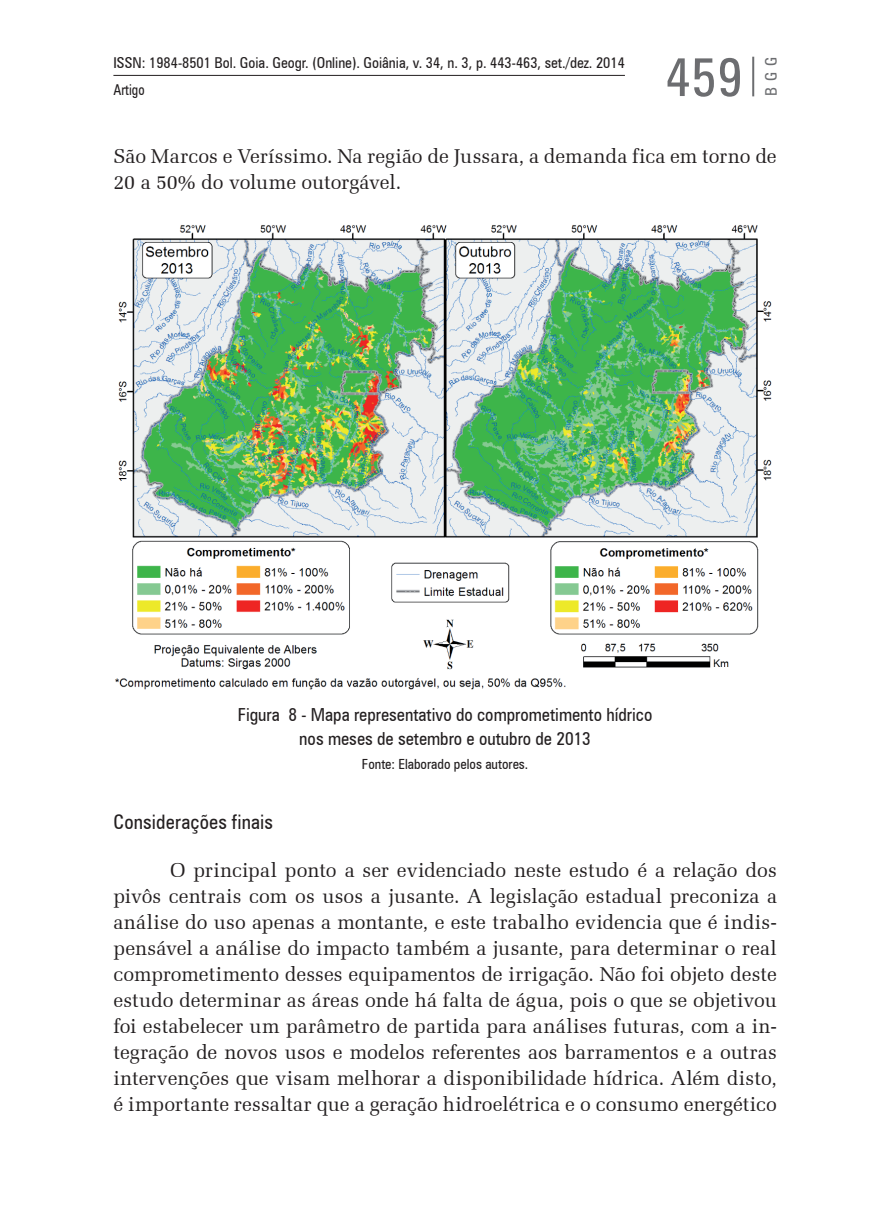
<style>
.page{position:relative;width:879px;height:1219px;background:#fff}
.page>*{position:absolute;margin:0;border:0;box-sizing:border-box;transform-origin:0 0}
.t1{font:condensed 54px "Zurich BT";color:#6c6d70}
.t2{font:20px/26px "Zapf Elliptical 711 BT";color:#231f20}
.t3{font:condensed 20px "Zurich BT";letter-spacing:.01em;color:#231f20}
.t4{font:condensed 18px/24px "Zurich BT";color:#231f20;text-align:center}
.t5{font:condensed 16px "Zurich BT";color:#6c6d70}
.t6{font:condensed 15px/26.8px "Zurich BT";color:#231f20}
.t7{font:condensed 14px "Zurich BT";color:#231f20}
</style>
<div class="page">
<hr style="left:752px;top:57px;width:2px;height:39px;background:#6c6d70">
<hr style="left:113px;top:75px;width:512px;height:1px;background:#231f20">
<img style="left:115px;top:225px;width:657px;height:465px">
<p class="t6" style="left:113px;top:49px;width:513px">ISSN: 1984-8501 Bol. Goia. Geogr. (Online). Goiânia, v. 34, n. 3, p. 443-463, set./dez. 2014<br>Artigo</p>
<h1 class="t1" style="left:665px;top:44px;width:79px">459</h1>
<p class="t5" style="left:761px;top:96px;width:41px;rotate:-90deg">BGG</p>
<p class="t2" style="left:113px;top:143px;width:665px">São Marcos e Veríssimo. Na região de Jussara, a demanda fica em torno de<br>20 a 50% do volume outorgável.</p>
<p class="t4" style="left:238px;top:702px;width:416px">Figura 8 - Mapa representativo do comprometimento hídrico nos meses de setembro e outubro de 2013</p>
<p class="t7" style="left:362px;top:755px;width:168px">Fonte: Elaborado pelos autores.</p>
<p class="t3" style="left:113px;top:809px;width:161px">Considerações finais</p>
<p class="t2" style="left:113px;top:857px;width:665px;text-align:justify;text-indent:57px">O principal ponto a ser evidenciado neste estudo é a relação dos pivôs centrais com os usos a jusante. A legislação estadual preconiza a análise do uso apenas a montante, e este trabalho evidencia que é indis&shy;pensável a análise do impacto também a jusante, para determinar o real comprometimento desses equipamentos de irrigação. Não foi objeto deste estudo determinar as áreas onde há falta de água, pois o que se objetivou foi estabelecer um parâmetro de partida para análises futuras, com a in&shy;tegração de novos usos e modelos referentes aos barramentos e a outras intervenções que visam melhorar a disponibilidade hídrica. Além disto, é importante ressaltar que a geração hidroelétrica e o consumo energético</p>
</div>
